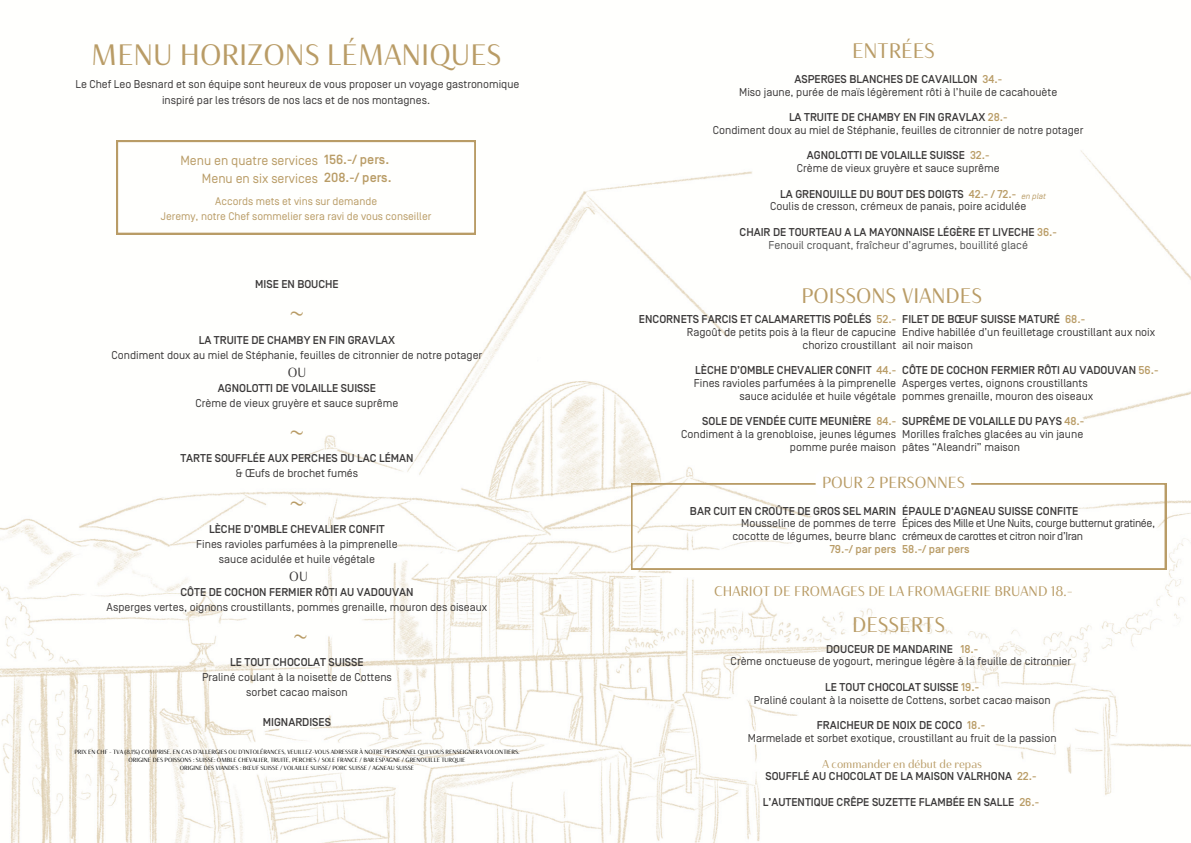
<style>
.page{position:relative;width:1191px;height:843px;background:#fff}
.page>*{position:absolute;margin:0;border:0;box-sizing:border-box;transform-origin:0 0}
.t1{font:30px "Haboro Contrast Nor Reg";color:#b99c66}
.t2{font:29.5px "Haboro Contrast Nor Reg";color:#b99c66}
.t3{font:21px "Haboro Contrast Nor Reg";color:#b99c66}
.t4{font:16px "Haboro Contrast Nor Reg";color:#b99c66}
.t5{font:14px "Haboro Contrast Nor Reg";color:#b99c66}
.t6{font:13.3px "Haboro Contrast Nor Reg";color:#3b3939}
.t7{font:13.2px/18px "Simplon Norm";color:#b99c66;text-align:right}
.t8{font:500 13.2px/18.5px "Simplon Norm";color:#b99c66}
.t9{font:13.2px "Haboro Contrast Nor Reg";color:#3b3939}
.t10{font:11.4px/12.8px "Simplon Norm";color:#3b3939;text-align:center}
.t11{font:500 11.4px "Simplon Norm";color:#3b3939}
.t12{font:11.4px/12.8px "Simplon Norm";color:#545454;text-align:center}
.t13{font:11.4px/12.8px "Simplon Norm";letter-spacing:-.03em;color:#3b3939}
.t14{font:500 11.4px "Simplon Norm";color:#b99c66}
.t15{font:11.4px "Haboro Contrast Nor Reg";color:#b99c66}
.t16{font:11.3px/15.8px "Simplon Norm";color:#3b3939;text-align:center}
.t17{font:11px/15px "Simplon Norm";color:#b99c66;text-align:center}
.t18{font:italic 8.3px "Simplon Norm";color:#b99c66}
.t19{font:6px/8px "Haboro Contrast Nor Reg";color:#000;text-align:center}
.s1{font-weight:500}
.s2{font-weight:500;color:#b99c66}
.s3{font-weight:500;color:#3b3939}
.s4{color:#b99c66}
</style>
<div class="page">
<img style="left:0;top:140px;width:1190px;height:702px">
<svg style="left:631px;top:483px;width:534px;height:86px"></svg>
<svg style="left:117px;top:141px;width:358px;height:93px"></svg>
<svg style="left:815px;top:470px;width:156px;height:25px"></svg>
<h2 class="t2" style="left:91px;top:37px;width:412px">MENU HORIZONS LÉMANIQUES</h2>
<p class="t16" style="left:75px;top:77px;width:445px">Le Chef Leo Besnard et son équipe sont heureux de vous proposer un voyage gastronomique inspiré par les trésors de nos lacs et de nos montagnes.</p>
<p class="t8" style="left:324px;top:150px;width:69px">156.-/ pers.<br>208.-/ pers.</p>
<p class="t7" style="left:180px;top:152px;width:139px">Menu en quatre services<br>Menu en six services</p>
<p class="t17" style="left:161px;top:194px;width:272px">Accords mets et vins sur demande<br>Jeremy, notre Chef sommelier sera ravi de vous conseiller</p>
<p class="t11" style="left:255px;top:278px;width:85px">MISE EN BOUCHE</p>
<h1 class="t1" style="left:289px;top:294px;width:18px">~</h1>
<p class="t11" style="left:199px;top:333px;width:198px">LA TRUITE DE CHAMBY EN FIN GRAVLAX</p>
<p class="t10" style="left:112px;top:348px;width:372px">Condiment doux au miel de Stéphanie, feuilles de citronnier de notre potager</p>
<p class="t9" style="left:288px;top:364px;width:20px">OU</p>
<p class="t11" style="left:218px;top:381px;width:159px">AGNOLOTTI DE VOLAILLE SUISSE</p>
<p class="t10" style="left:195px;top:396px;width:204px">Crème de vieux gruyère et sauce suprême</p>
<h1 class="t1" style="left:289px;top:413px;width:18px">~</h1>
<p class="t11" style="left:180px;top:452px;width:235px">TARTE SOUFFLÉE AUX PERCHES DU LAC LÉMAN</p>
<p class="t10" style="left:236px;top:467px;width:124px">&amp; Œufs de brochet fumés</p>
<h1 class="t1" style="left:289px;top:483px;width:18px">~</h1>
<p class="t11" style="left:209px;top:522px;width:177px">LÈCHE D’OMBLE CHEVALIER CONFIT</p>
<p class="t10" style="left:196px;top:536px;width:203px;line-height:15px">Fines ravioles parfumées à la pimprenelle sauce acidulée et huile végétale</p>
<p class="t6" style="left:289px;top:567px;width:20px">OU</p>
<p class="t11" style="left:180px;top:585px;width:234px">CÔTE DE COCHON FERMIER RÔTI AU VADOUVAN</p>
<p class="t10" style="left:107px;top:600px;width:382px">Asperges vertes, oignons croustillants, pommes grenaille, mouron des oiseaux</p>
<h1 class="t1" style="left:292px;top:617px;width:18px">~</h1>
<p class="t11" style="left:230px;top:656px;width:135px">LE TOUT CHOCOLAT SUISSE</p>
<p class="t10" style="left:202px;top:670px;width:191px;line-height:15px">Praliné coulant à la noisette de Cottens sorbet cacao maison</p>
<p class="t11" style="left:263px;top:716px;width:70px">MIGNARDISES</p>
<p class="t19" style="left:74px;top:747px;width:446px">PRIX EN CHF - TVA (8.1%) COMPRISE. EN CAS D’ALLERGIES OU D’INTOLÉRANCES, VEUILLEZ-VOUS ADRESSER À NOTRE PERSONNEL QUI VOUS RENSEIGNERA VOLONTIERS.<br>ORIGINE DES POISSONS : SUISSE: OMBLE CHEVALIER, TRUITE, PERCHES / SOLE FRANCE / BAR ESPAGNE / GRENOUILLE TURQUIE<br>ORIGINE DES VIANDES : BŒUF SUISSE / VOLAILLE SUISSE/ PORC SUISSE / AGNEAU SUISSE</p>
<h3 class="t3" style="left:852px;top:37px;width:84px">ENTRÉES</h3>
<p class="t10" style="left:739px;top:73px;width:319px"><span class="s1">ASPERGES BLANCHES DE CAVAILLON</span> <span class="s2">34.-<br></span>Miso jaune, purée de maïs légèrement rôti à l’huile de cacahouète</p>
<p class="t10" style="left:712px;top:111px;width:372px"><span class="s1">LA TRUITE DE CHAMBY EN FIN GRAVLAX</span> <span class="s2">28.-<br></span>Condiment doux au miel de Stéphanie, feuilles de citronnier de notre potager</p>
<p class="t10" style="left:796px;top:149px;width:204px"><span class="s1">AGNOLOTTI DE VOLAILLE SUISSE</span> <span class="s2">32.-<br></span>Crème de vieux gruyère et sauce suprême</p>
<p class="t10" style="left:770px;top:187px;width:257px"><span class="s1">LA GRENOUILLE DU BOUT DES DOIGTS</span> <span class="s2">42.- / 72.-<br></span>Coulis de cresson, crémeux de panais, poire acidulée</p>
<p class="t12" style="left:739px;top:226px;width:319px"><span class="s3">CHAIR DE TOURTEAU A LA MAYONNAISE LÉGÈRE ET LIVECHE</span> <span class="s2">36.-<br></span>Fenouil croquant, fraîcheur d’agrumes, bouillité glacé</p>
<h3 class="t3" style="left:801px;top:282px;width:182px">POISSONS VIANDES</h3>
<p class="t18" style="left:1021px;top:192px;width:26px">en plat</p>
<p class="t10" style="left:639px;top:313px;width:259px;text-align:right"><span class="s1">ENCORNETS FARCIS ET CALAMARETTIS POÊLÉS</span> <span class="s2">52.-<br></span>Ragoût de petits pois à la fleur de capucine<br>chorizo croustillant</p>
<p class="t10" style="left:693px;top:364px;width:204px;text-align:right"><span class="s1">LÈCHE D’OMBLE CHEVALIER CONFIT</span> <span class="s2">44.-<br></span>Fines ravioles parfumées à la pimprenelle sauce acidulée et huile végétale</p>
<p class="t10" style="left:681px;top:415px;width:217px;text-align:right"><span class="s1">SOLE DE VENDÉE CUITE MEUNIÈRE</span> <span class="s2">84.-<br></span>Condiment à la grenobloise, jeunes légumes pomme purée maison</p>
<p class="t10" style="left:902px;top:313px;width:254px;text-align:left"><span class="s1">FILET DE BŒUF SUISSE MATURÉ</span> <span class="s2">68.-<br></span>Endive habillée d’un feuilletage croustillant aux noix ail noir maison</p>
<p class="t10" style="left:902px;top:364px;width:258px;text-align:left"><span class="s1">CÔTE DE COCHON FERMIER RÔTI AU VADOUVAN</span> <span class="s2">56.-<br></span>Asperges vertes, oignons croustillants<br>pommes grenaille, mouron des oiseaux</p>
<p class="t10" style="left:902px;top:415px;width:184px;text-align:justify"><span class="s1">SUPRÊME DE VOLAILLE DU PAYS</span> <span class="s2">48.- </span>Morilles fraîches glacées au vin jaune pâtes “Aleandri” maison</p>
<h3 class="t4" style="left:822px;top:472px;width:144px">POUR 2 PERSONNES</h3>
<p class="t11" style="left:690px;top:504px;width:208px">BAR CUIT EN CROÛTE DE GROS SEL MARIN</p>
<p class="t10" style="left:732px;top:517px;width:165px;text-align:right">Mousseline de pommes de terre cocotte de légumes, beurre blanc</p>
<p class="t14" style="left:829px;top:543px;width:68px">79. -/ par pers</p>
<p class="t11" style="left:902px;top:504px;width:177px">ÉPAULE D’AGNEAU SUISSE CONFITE</p>
<p class="t13" style="left:902px;top:517px;width:254px">Épices des Mille et Une Nuits, courge butternut gratinée, crémeux de carottes et citron noir d’Iran</p>
<p class="t14" style="left:902px;top:543px;width:69px">58.-/ par pers</p>
<p class="t5" style="left:714px;top:582px;width:360px">CHARIOT DE FROMAGES DE LA FROMAGERIE BRUAND 18.-</p>
<h3 class="t3" style="left:852px;top:611px;width:94px">DESSERTS</h3>
<p class="t10" style="left:730px;top:642px;width:342px"><span class="s1">DOUCEUR DE MANDARINE</span> <span class="s2">18.-<br></span>Crème onctueuse de yogourt, meringue légère à la feuille de citronnier</p>
<p class="t10" style="left:753px;top:680px;width:298px"><span class="s1">LE TOUT CHOCOLAT SUISSE</span> <span class="s2">19.-<br></span>Praliné coulant à la noisette de Cottens, sorbet cacao maison</p>
<p class="t10" style="left:747px;top:718px;width:310px"><span class="s1">FRAICHEUR DE NOIX DE COCO</span> <span class="s2">18.-<br></span>Marmelade et sorbet exotique, croustillant au fruit de la passion</p>
<p class="t15" style="left:822px;top:756px;width:161px">A commander en début de repas</p>
<p class="t11" style="left:765px;top:769px;width:272px">SOUFFLÉ AU CHOCOLAT DE LA MAISON VALRHONA <span class="s4">22.-</span></p>
<p class="t11" style="left:762px;top:795px;width:278px">L’AUTENTIQUE CRÊPE SUZETTE FLAMBÉE EN SALLE <span class="s4">26.-</span></p>
</div>
